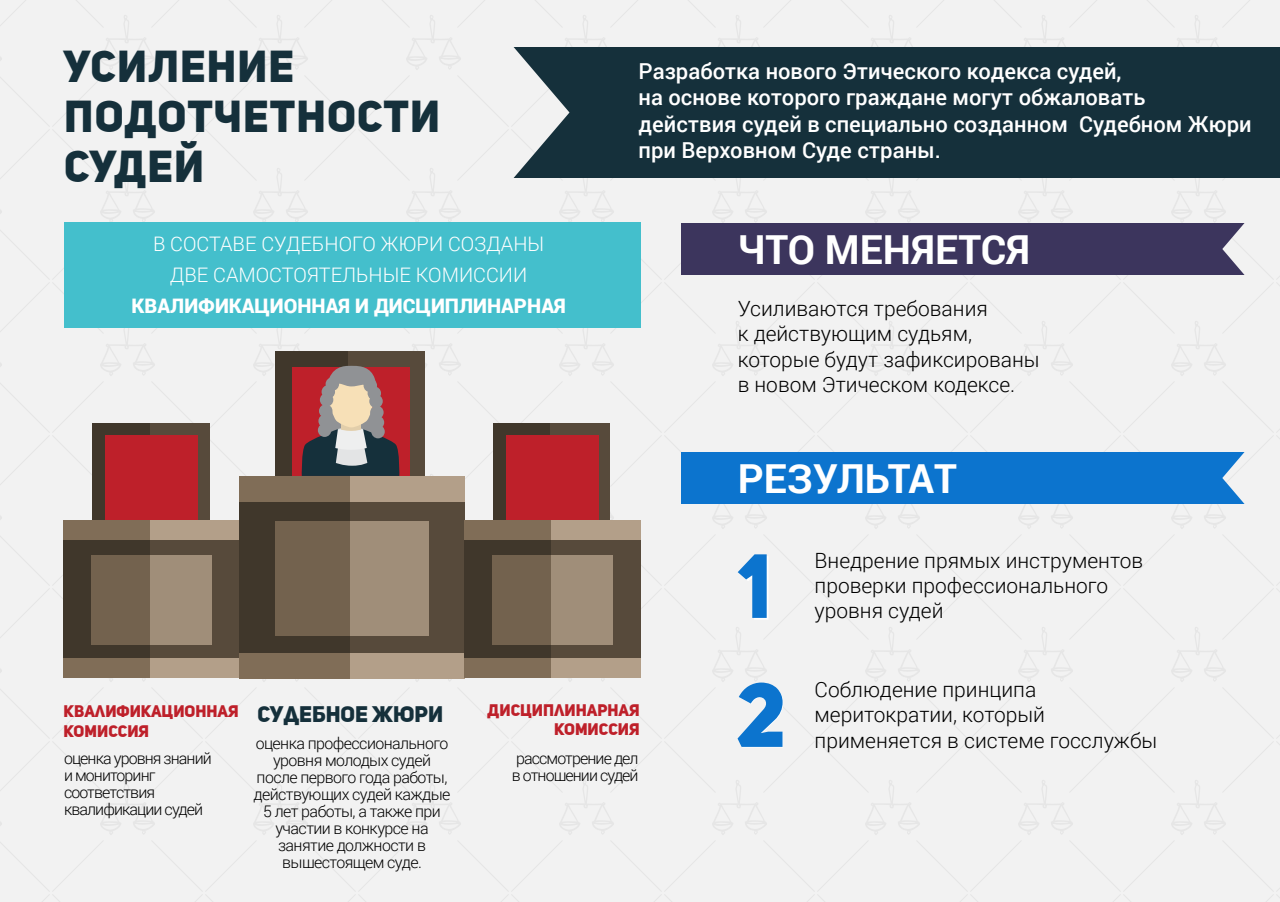
<style>
.page{position:relative;width:1280px;height:902px;background:#f2f2f2}
.page>*{position:absolute;margin:0;border:0;box-sizing:border-box;transform-origin:0 0}
.t1{font:89.8px/129.1px "Uni Sans Heavy Caps";color:#0c74ce}
.t2{font:43.6px/50px "Uni Sans Heavy Caps";letter-spacing:.025em;color:#15303b}
.t3{font:700 40px "Roboto";color:#fff}
.t4{font:500 22px/26.4px "Roboto";color:#fff}
.t5{font:300 21px/25.2px "Roboto";color:#000}
.t6{font:300 20px/31px "Roboto";color:#fff;text-align:center}
.t7{font:900 20px "Roboto";color:#fff}
.t8{font:16.4px/19.6px "Uni Sans Heavy Caps";color:#be202a}
.t9{font:300 16px/17px "Roboto";letter-spacing:-.035em;color:#000;text-align:center}
.t10{font:300 16px/17px "Roboto";letter-spacing:-.055em;color:#000}
.s1{font-size:22px;color:#15303b}
</style>
<div class="page">
<div style="left:514px;top:47px;width:766px;height:131px;background:#15303b"></div>
<div style="left:93px;top:423px;width:57px;height:115px;background:#40372b"></div>
<div style="left:150px;top:423px;width:60px;height:115px;background:#574a3b"></div>
<div style="left:105px;top:435px;width:93px;height:85px;background:#be202a"></div>
<div style="left:64px;top:535px;width:86px;height:131px;background:#40372b"></div>
<div style="left:150px;top:535px;width:90px;height:131px;background:#574a3b"></div>
<div style="left:64px;top:658px;width:86px;height:20px;background:#806d57"></div>
<div style="left:150px;top:658px;width:90px;height:20px;background:#b39f89"></div>
<div style="left:92px;top:556px;width:58px;height:89px;background:#73624e"></div>
<div style="left:150px;top:556px;width:62px;height:89px;background:#a08e79"></div>
<div style="left:64px;top:520px;width:86px;height:20px;background:#806d57"></div>
<div style="left:150px;top:520px;width:90px;height:20px;background:#b39f89"></div>
<div style="left:275px;top:352px;width:74px;height:147px;background:#40372b"></div>
<div style="left:349px;top:352px;width:76px;height:147px;background:#574a3b"></div>
<div style="left:292px;top:368px;width:118px;height:108px;background:#be202a"></div>
<div style="left:240px;top:495px;width:110px;height:168px;background:#40372b"></div>
<div style="left:350px;top:495px;width:115px;height:168px;background:#574a3b"></div>
<div style="left:240px;top:653px;width:110px;height:25px;background:#806d57"></div>
<div style="left:350px;top:653px;width:115px;height:25px;background:#b39f89"></div>
<div style="left:276px;top:522px;width:74px;height:114px;background:#73624e"></div>
<div style="left:350px;top:522px;width:79px;height:114px;background:#a08e79"></div>
<div style="left:240px;top:476px;width:110px;height:26px;background:#806d57"></div>
<div style="left:350px;top:476px;width:115px;height:26px;background:#b39f89"></div>
<div style="left:493px;top:423px;width:58px;height:115px;background:#40372b"></div>
<div style="left:551px;top:423px;width:59px;height:115px;background:#574a3b"></div>
<div style="left:506px;top:435px;width:92px;height:85px;background:#be202a"></div>
<div style="left:465px;top:535px;width:86px;height:131px;background:#40372b"></div>
<div style="left:551px;top:535px;width:90px;height:131px;background:#574a3b"></div>
<div style="left:465px;top:658px;width:86px;height:20px;background:#806d57"></div>
<div style="left:551px;top:658px;width:90px;height:20px;background:#b39f89"></div>
<div style="left:493px;top:556px;width:58px;height:89px;background:#73624e"></div>
<div style="left:551px;top:556px;width:61px;height:89px;background:#a08e79"></div>
<div style="left:465px;top:520px;width:86px;height:20px;background:#806d57"></div>
<div style="left:551px;top:520px;width:90px;height:20px;background:#b39f89"></div>
<svg style="left:301px;top:364px;width:99px;height:112px"></svg>
<div style="left:322px;top:385px;width:13px;height:14px;background:#909295;border-radius:50%"></div>
<div style="left:326px;top:377px;width:13px;height:14px;background:#909295;border-radius:50%"></div>
<div style="left:320px;top:393px;width:13px;height:14px;background:#909295;border-radius:50%"></div>
<div style="left:319px;top:404px;width:13px;height:14px;background:#909295;border-radius:50%"></div>
<div style="left:318px;top:414px;width:14px;height:14px;background:#909295;border-radius:50%"></div>
<div style="left:318px;top:423px;width:13px;height:14px;background:#909295;border-radius:50%"></div>
<div style="left:368px;top:387px;width:13px;height:13px;background:#909295;border-radius:50%"></div>
<div style="left:364px;top:379px;width:13px;height:13px;background:#909295;border-radius:50%"></div>
<div style="left:369px;top:395px;width:14px;height:13px;background:#909295;border-radius:50%"></div>
<div style="left:370px;top:406px;width:14px;height:13px;background:#909295;border-radius:50%"></div>
<div style="left:371px;top:416px;width:13px;height:13px;background:#909295;border-radius:50%"></div>
<div style="left:371px;top:425px;width:14px;height:13px;background:#909295;border-radius:50%"></div>
<div style="left:681px;top:223px;width:564px;height:52px;background:#3c355d"></div>
<div style="left:681px;top:452px;width:564px;height:52px;background:#0c74ce"></div>
<div style="left:64px;top:223px;width:577px;height:105px;background:#44bfcc"></div>
<h2 class="t2" style="left:64px;top:40px;width:377px">УСИЛЕНИЕ<br>ПОДОТЧЕТНОСТИ<br>СУДЕЙ</h2>
<p class="t6" style="left:153px;top:228px;width:393px">В СОСТАВЕ СУДЕБНОГО ЖЮРИ СОЗДАНЫ<br>ДВЕ САМОСТОЯТЕЛЬНЫЕ КОМИССИИ</p>
<p class="t7" style="left:132px;top:292px;width:436px">КВАЛИФИКАЦИОННАЯ И ДИСЦИПЛИНАРНАЯ</p>
<p class="t4" style="left:639px;top:57px;width:615px">Разработка нового Этического кодекса судей,<br>на основе которого граждане могут обжаловать<br>действия судей в специально созданном Судебном Жюри при Верховном Суде страны.</p>
<h3 class="t3" style="left:738px;top:222px;width:294px">ЧТО МЕНЯЕТСЯ</h3>
<p class="t5" style="left:738px;top:295px;width:304px">Усиливаются требования<br>к действующим судьям, которые будут зафиксированы в новом Этическом кодексе.</p>
<h3 class="t3" style="left:738px;top:451px;width:221px">РЕЗУЛЬТАТ</h3>
<p class="t8" style="left:64px;top:701px;width:381px">Квалификационная <span class="s1">Судебное жюри </span>комиссия</p>
<p class="t8" style="left:487px;top:700px;width:154px;text-align:right">Дисциплинарная комиссия</p>
<p class="t9" style="left:254px;top:734px;width:198px">оценка профессионального уровня молодых судей после первого года работы, действующих судей каждые<br>5 лет работы, а также при участии в конкурсе на занятие должности в вышестоящем суде.</p>
<p class="t10" style="left:64px;top:749px;width:149px">оценка уровня знаний и мониторинг соответствия квалификации судей</p>
<p class="t10" style="left:512px;top:749px;width:128px">рассмотрение дел в отношении судей</p>
<h1 class="t1" style="left:736px;top:520px;width:51px">1<br>2</h1>
<p class="t5" style="left:815px;top:547px;width:330px">Внедрение прямых инструментов проверки профессионального уровня судей</p>
<p class="t5" style="left:815px;top:676px;width:344px">Соблюдение принципа меритократии, который применяется в системе госслужбы</p>
</div>
